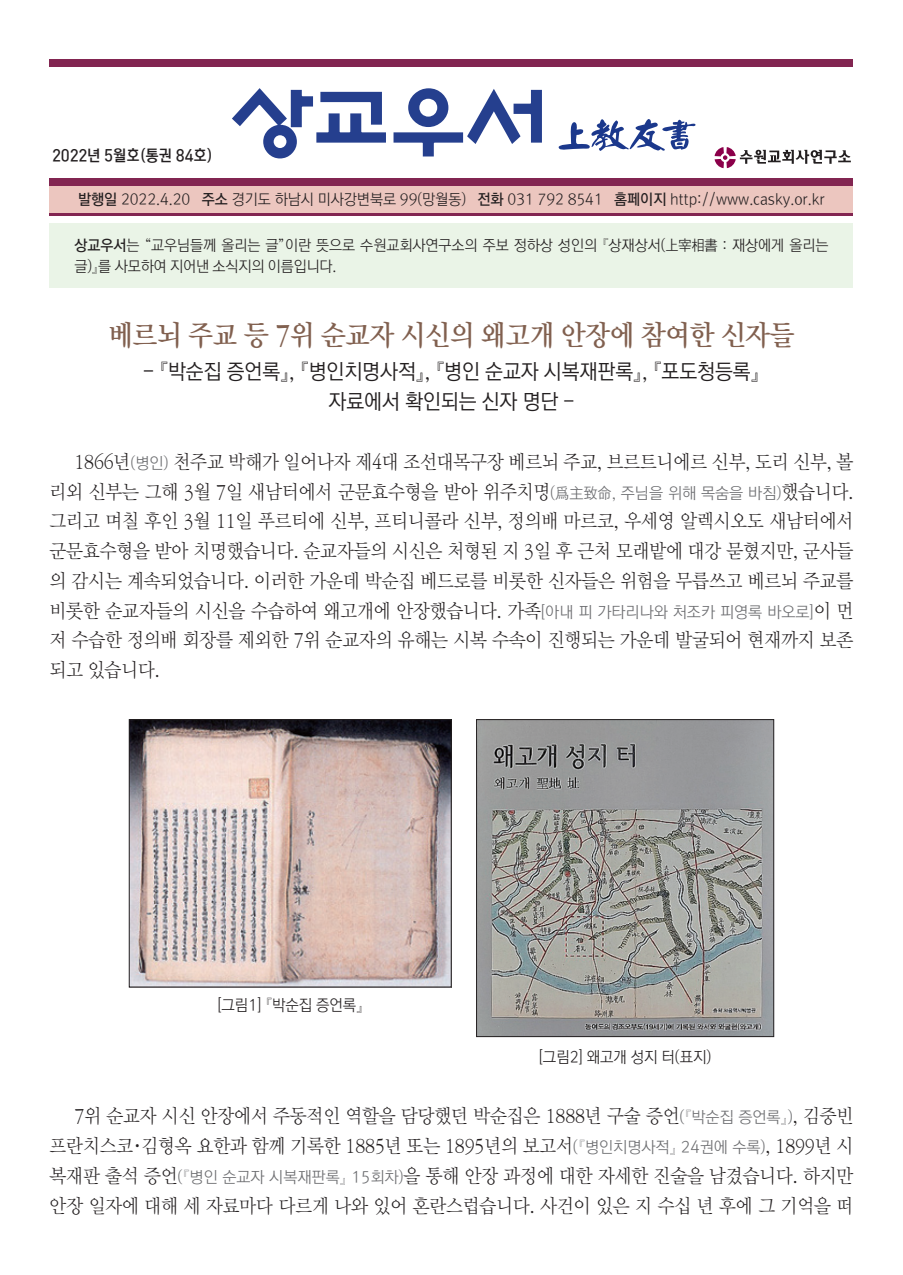
<style>
.page{position:relative;width:903px;height:1275px;background:#fff}
.page>*{position:absolute;margin:0;border:0;box-sizing:border-box;transform-origin:0 0}
.t1{font:84px "Catholicsuwon B";color:#253f8e}
.t2{font:28px "Rix Mj B";letter-spacing:-.005em;color:#81604f}
.t3{font:21px/29.8px "Rix Go R";letter-spacing:-.005em;color:#231f20;text-align:center;scale:.95 1}
.t4{font:19.25px/29.8px "Rix Mj L";letter-spacing:-.005em;color:#231f20;text-align:justify}
.t5{font:15.75px "Rix Go L";letter-spacing:-.005em;color:#231f20;scale:.95 1}
.t6{font:15.75px "Rix Head M";letter-spacing:-.01em;color:#231f20;scale:.95 1}
.t7{font:15.05px/21px "Rix Go L";letter-spacing:-.005em;color:#231f20}
.s1{font-family:"Rix Go SB"}
.s2{font-family:"Rix Go L";font-size:15.75px;color:#6c6d70}
</style>
<div class="page">
<div style="left:50px;top:185px;width:803px;height:30px;background:#ecc6bf"></div>
<svg style="left:558px;top:119px;width:138px;height:32px"></svg>
<svg style="left:714px;top:147px;width:137px;height:21px"></svg>
<div style="left:50px;top:60px;width:803px;height:7px;background:#822551"></div>
<div style="left:50px;top:179px;width:803px;height:7px;background:#822551"></div>
<hr style="left:50px;top:213px;width:803px;height:3px;background:#822551">
<div style="left:50px;top:223px;width:803px;height:65px;background:#eaf4e7"></div>
<img style="left:131px;top:721px;width:318px;height:264px">
<div style="left:129px;top:719px;width:322px;height:268px;border:1px solid #231f20"></div>
<img style="left:478px;top:721px;width:294px;height:314px">
<div style="left:476px;top:719px;width:298px;height:318px;border:1px solid #231f20"></div>
<p class="t6" style="left:52px;top:148px;width:171px">2022년 5월호(통권 84호)</p>
<p class="t1" style="left:232px;top:79px;width:316px">상교우서</p>
<p class="t7" style="left:78px;top:189px;width:748px"><span class="s1">발행일</span> 2022.4.20 <span class="s1">주소</span> 경기도 하남시 미사강변북로 99(망월동) <span class="s1">전화</span> 031 792 8541 <span class="s1">홈페이지</span> http://www.casky.or.kr</p>
<p class="t7" style="left:74px;top:235px;width:756px"><span class="s1">상교우서</span>는 “교우님들께 올리는 글”이란 뜻으로 수원교회사연구소의 주보 정하상 성인의 『상재상서(上宰相書 : 재상에게 올리는 글)』를 사모하여 지어낸 소식지의 이름입니다.</p>
<p class="t2" style="left:109px;top:318px;width:687px">베르뇌 주교 등 7위 순교자 시신의 왜고개 안장에 참여한 신자들</p>
<p class="t3" style="left:143px;top:357px;width:650px">- 『박순집 증언록』, 『병인치명사적』, 『병인 순교자 시복재판록』, 『포도청등록』자료에서 확인되는 신자 명단 -</p>
<p class="t4" style="left:50px;top:448px;width:805px;text-indent:25px">1866년<span class="s2">(병인)</span> 천주교 박해가 일어나자 제4대 조선대목구장 베르뇌 주교, 브르트니에르 신부, 도리 신부, 볼 리외 신부는 그해 3월 7일 새남터에서 군문효수형을 받아 위주치명<span class="s2">(爲主致命, 주님을 위해 목숨을 바침)</span>했습니다. 그리고 며칠 후인 3월 11일 푸르티에 신부, 프티니콜라 신부, 정의배 마르코, 우세영 알렉시오도 새남터에서 군문효수형을 받아 치명했습니다. 순교자들의 시신은 처형된 지 3일 후 근처 모래밭에 대강 묻혔지만, 군사들 의 감시는 계속되었습니다. 이러한 가운데 박순집 베드로를 비롯한 신자들은 위험을 무릅쓰고 베르뇌 주교를 비롯한 순교자들의 시신을 수습하여 왜고개에 안장했습니다. 가족<span class="s2">[아내 피 가타리나와 처조카 피영록 바오로]</span>이 먼 저 수습한 정의배 회장를 제외한 7위 순교자의 유해는 시복 수속이 진행되는 가운데 발굴되어 현재까지 보존 되고 있습니다.</p>
<p class="t5" style="left:217px;top:996px;width:155px">[그림1] 『박순집 증언록』</p>
<p class="t5" style="left:539px;top:1047px;width:183px">[그림2] 왜고개 성지 터(표지)</p>
<p class="t4" style="left:50px;top:1102px;width:805px;text-indent:25px">7위 순교자 시신 안장에서 주동적인 역할을 담당했던 박순집은 1888년 구술 증언<span class="s2">(『박순집 증언록』)</span>, 김중빈 프란치스코·김형옥 요한과 함께 기록한 1885년 또는 1895년의 보고서<span class="s2">(『병인치명사적』 24권에 수록)</span>, 1899년 시 복재판 출석 증언<span class="s2">(『병인 순교자 시복재판록』 15회차)</span>을 통해 안장 과정에 대한 자세한 진술을 남겼습니다. 하지만 안장 일자에 대해 세 자료마다 다르게 나와 있어 혼란스럽습니다. 사건이 있은 지 수십 년 후에 그 기억을 떠</p>
</div>
